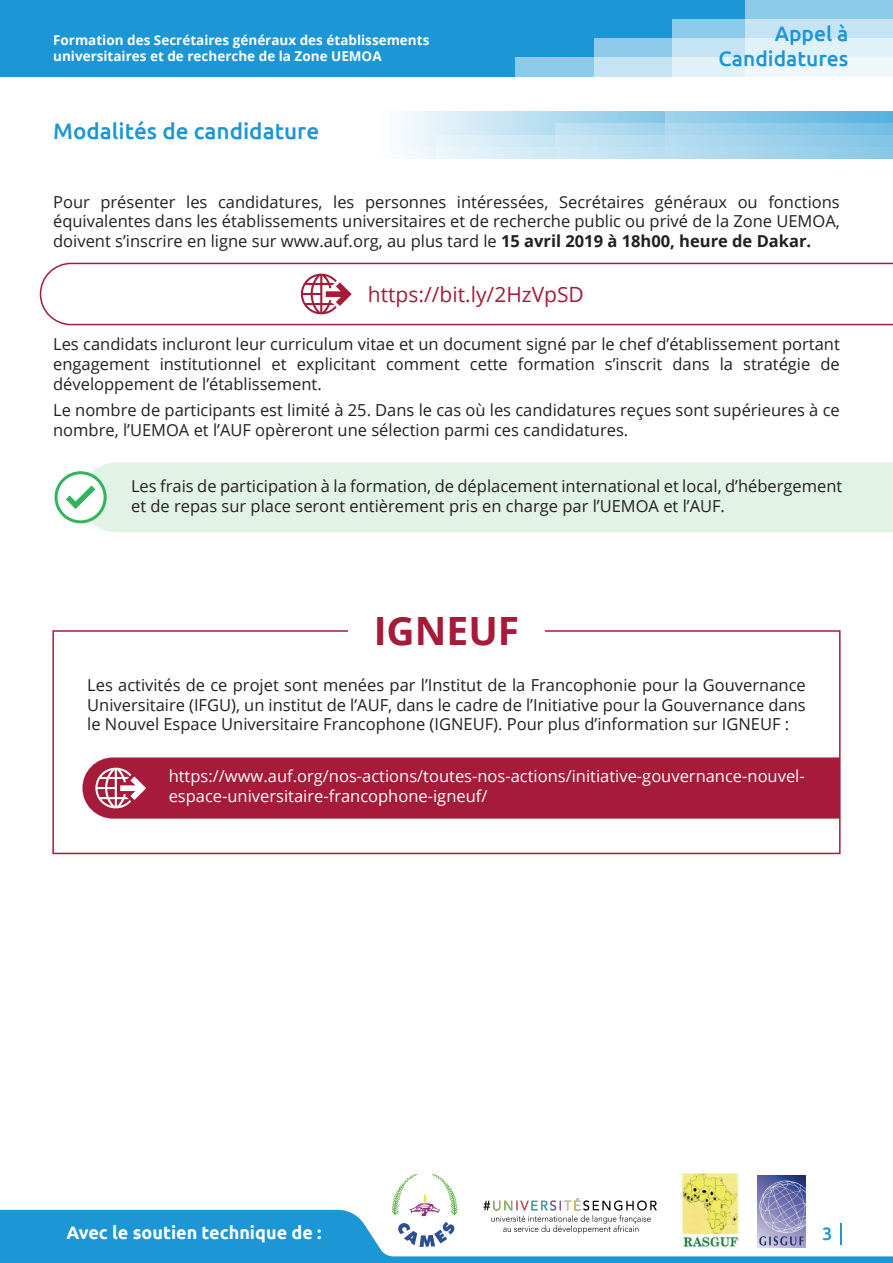
<style>
.page{position:relative;width:893px;height:1263px;background:#fff}
.page>*{position:absolute;margin:0;border:0;box-sizing:border-box;transform-origin:0 0}
.t1{font:700 39px "Open Sans";color:#a51b39}
.t2{font:500 22.5px "Ubuntu";color:#1c96d4}
.t3{font:21px "Open Sans";color:#a51b39}
.t4{font:500 21px/25.2px "Ubuntu";color:#1c96d4;text-align:right}
.t5{font:700 18px "Ubuntu";color:#fff}
.t6{font:500 18px "Ubuntu";color:#1c96d4}
.t7{font:16.5px/19.8px "Open Sans";color:#231f20;text-align:justify}
.t8{font:16.5px/19.8px "Open Sans";color:#fff}
.t9{font:700 13.5px/16.2px "Open Sans";color:#fff}
.s1{font-weight:700}
</style>
<div class="page">
<svg style="left:403px;top:111px;width:262px;height:36px;background:#c6e4f3"></svg>
<svg style="left:436px;top:135px;width:120px;height:12px"></svg>
<svg style="left:556px;top:123px;width:109px;height:24px;background:#b8ddf0"></svg>
<svg style="left:410px;top:147px;width:255px;height:12px;background:#d5ebf6"></svg>
<svg style="left:665px;top:111px;width:228px;height:48px;background:#92cce9"></svg>
<div style="left:52px;top:630px;width:789px;height:224px;border:2px solid #a51b39"></div>
<div style="left:348px;top:608px;width:197px;height:46px;background:#fff"></div>
<div style="left:82px;top:757px;width:758px;height:62px;background:#a51b39"></div>
<svg style="left:0;top:1210px;width:893px;height:53px;fill:#1c96d4"></svg>
<div style="left:0;top:0;width:893px;height:77px;background:#1c96d4"></div>
<div style="left:594px;top:38px;width:299px;height:39px;background:#8dcae9"></div>
<svg style="left:673px;top:19px;width:72px;height:38px;background:#a9d7ee"></svg>
<svg style="left:516px;top:57px;width:229px;height:20px;background:#badff1"></svg>
<svg style="left:745px;top:0;width:148px;height:77px;background:#c9e5f3"></svg>
<svg style="left:95px;top:768px;width:51px;height:40px"></svg>
<svg style="left:39px;top:262px;width:854px;height:64px"></svg>
<svg style="left:301px;top:274px;width:51px;height:40px"></svg>
<div style="left:81px;top:462px;width:812px;height:70px;background:#e1f3e6"></div>
<svg style="left:56px;top:473px;width:49px;height:49px"></svg>
<div style="left:55px;top:471px;width:52px;height:52px;border:3px solid #32b45c;border-radius:50%"></div>
<svg style="left:66px;top:485px;width:29px;height:24px"></svg>
<svg style="left:840px;top:1223px;width:1px;height:22px"></svg>
<img style="left:682px;top:1174px;width:56px;height:74px">
<img style="left:757px;top:1175px;width:48px;height:73px">
<img style="left:479px;top:1198px;width:184px;height:37px">
<img style="left:393px;top:1174px;width:67px;height:72px">
<p class="t9" style="left:53px;top:31px;width:378px">Formation des Secrétaires généraux des établissements universitaires et de recherche de la Zone UEMOA</p>
<p class="t4" style="left:718px;top:20px;width:132px">Appel à<br>Candidatures</p>
<h2 class="t2" style="left:53px;top:116px;width:268px">Modalités de candidature</h2>
<p class="t7" style="left:53px;top:191px;width:788px">Pour présenter les candidatures, les personnes intéressées, Secrétaires généraux ou fonctions équivalentes dans les établissements universitaires et de recherche public ou privé de la Zone UEMOA, doivent s’inscrire en ligne sur www.auf.org, au plus tard le <span class="s1">15 avril 2019 à 18h00, heure de Dakar.</span></p>
<p class="t3" style="left:368px;top:280px;width:217px">https://bit.ly/2HzVpSD</p>
<p class="t7" style="left:53px;top:334px;width:788px">Les candidats incluront leur curriculum vitae et un document signé par le chef d’établissement portant engagement institutionnel et explicitant comment cette formation s’inscrit dans la stratégie de développement de l’établissement.</p>
<p class="t7" style="left:53px;top:399px;width:788px">Le nombre de participants est limité à 25. Dans le cas où les candidatures reçues sont supérieures à ce nombre, l’UEMOA et l’AUF opèreront une sélection parmi ces candidatures.</p>
<p class="t7" style="left:131px;top:475px;width:713px">Les frais de participation à la formation, de déplacement international et local, d’hébergement et de repas sur place seront entièrement pris en charge par l’UEMOA et l’AUF.</p>
<h1 class="t1" style="left:374px;top:603px;width:147px">IGNEUF</h1>
<p class="t7" style="left:87px;top:674px;width:720px">Les activités de ce projet sont menées par l’Institut de la Francophonie pour la Gouvernance Universitaire (IFGU), un institut de l’AUF, dans le cadre de l’Initiative pour la Gouvernance dans le Nouvel Espace Universitaire Francophone (IGNEUF). Pour plus d’information sur IGNEUF :</p>
<p class="t8" style="left:169px;top:765px;width:638px">https://www.auf.org/nos-actions/toutes-nos-actions/initiative-gouvernance-nouvel&shy;espace-universitaire-francophone-igneuf/</p>
<p class="t5" style="left:66px;top:1222px;width:257px">Avec le soutien technique de :</p>
<p class="t6" style="left:822px;top:1222px;width:12px">3</p>
</div>
